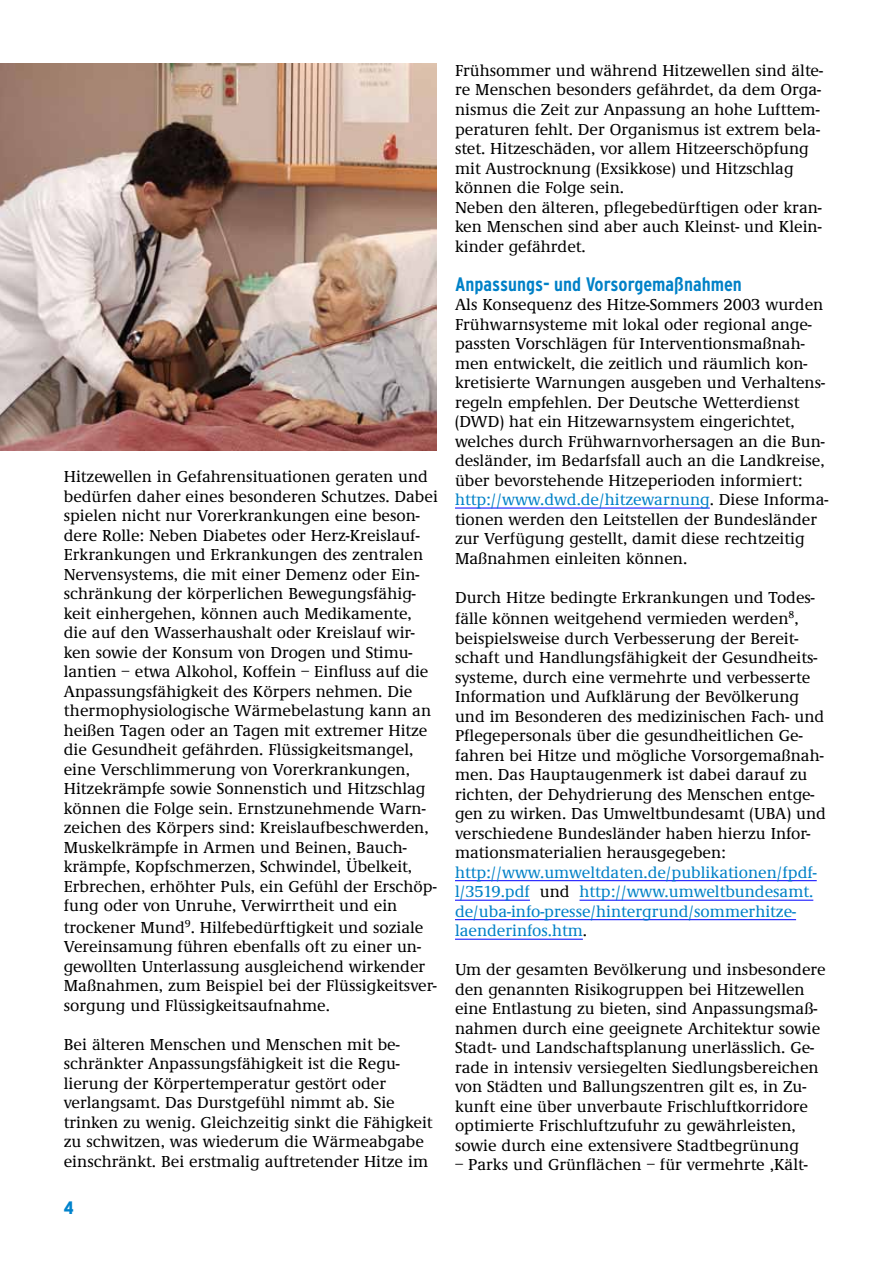
<style>
.page{position:relative;width:893px;height:1263px;background:#fff}
.page>*{position:absolute;margin:0;border:0;box-sizing:border-box;transform-origin:0 0}
.t1{font:700 condensed 19.5px "Interstate";color:#0081c7}
.t2{font:900 condensed 18px "Interstate";color:#0083cc}
.t3{font:500 16.5px/19.5px "Demos EF";color:#000}
.t4{font:500 16.5px/19.5px "Demos EF";color:#0081c7}
.s1{color:#0081c7}
.s2{color:#000}
</style>
<div class="page">
<hr style="left:455px;top:508px;width:255px;height:1px;background:#00f">
<hr style="left:455px;top:880px;width:362px;height:1px;background:#00f">
<hr style="left:455px;top:900px;width:75px;height:1px;background:#00f">
<hr style="left:579px;top:900px;width:234px;height:1px;background:#00f">
<hr style="left:455px;top:919px;width:341px;height:1px;background:#00f">
<hr style="left:455px;top:939px;width:128px;height:1px;background:#00f">
<img style="left:0;top:64px;width:436px;height:386px">
<p class="t3" style="left:64px;top:467px;width:376px">Hitzewellen in Gefahrensituationen geraten und bedürfen daher eines besonderen Schutzes. Dabei spielen nicht nur Vorerkrankungen eine beson&shy;dere Rolle: Neben Diabetes oder Herz-Kreislauf-Erkrankungen und Erkrankungen des zentralen Nervensystems, die mit einer Demenz oder Ein&shy;schränkung der körperlichen Bewegungsfähig&shy;keit einhergehen, können auch Medikamente, die auf den Wasserhaushalt oder Kreislauf wir&shy;ken sowie der Konsum von Drogen und Stimu&shy;lantien – etwa Alkohol, Koffein – Einfluss auf die Anpassungsfähigkeit des Körpers nehmen. Die thermophysiologische Wärmebelastung kann an heißen Tagen oder an Tagen mit extremer Hitze die Gesundheit gefährden. Flüssigkeitsmangel, eine Verschlimmerung von Vorerkrankungen, Hitzekrämpfe sowie Sonnenstich und Hitzschlag können die Folge sein. Ernstzunehmende Warn&shy;zeichen des Körpers sind: Kreislaufbeschwerden, Muskelkrämpfe in Armen und Beinen, Bauch&shy;krämpfe, Kopfschmerzen, Schwindel, Übelkeit, Erbrechen, erhöhter Puls, ein Gefühl der Erschöp&shy;fung oder von Unruhe, Verwirrtheit und ein</p>
<p class="t3" style="left:64px;top:918px;width:374px">trockener Mund<sup>9</sup>. Hilfebedürftigkeit und soziale Vereinsamung führen ebenfalls oft zu einer un&shy;gewollten Unterlassung ausgleichend wirkender Maßnahmen, zum Beispiel bei der Flüssigkeitsver&shy;sorgung und Flüssigkeitsaufnahme.</p>
<p class="t3" style="left:64px;top:1035px;width:370px">Bei älteren Menschen und Menschen mit be&shy;schränkter Anpassungsfähigkeit ist die Regu&shy;lierung der Körpertemperatur gestört oder verlangsamt. Das Durstgefühl nimmt ab. Sie trinken zu wenig. Gleichzeitig sinkt die Fähigkeit zu schwitzen, was wiederum die Wärmeabgabe einschränkt. Bei erstmalig auftretender Hitze im</p>
<p class="t2" style="left:64px;top:1197px;width:11px">4</p>
<p class="t3" style="left:455px;top:61px;width:369px">Frühsommer und während Hitzewellen sind älte&shy;re Menschen besonders gefährdet, da dem Orga&shy;nismus die Zeit zur Anpassung an hohe Lufttem&shy;peraturen fehlt. Der Organismus ist extrem bela&shy;stet. Hitzeschäden, vor allem Hitzeerschöpfung mit Austrocknung (Exsikkose) und Hitzschlag können die Folge sein.<br>Neben den älteren, pflegebedürftigen oder kran&shy;ken Menschen sind aber auch Kleinst- und Klein&shy;kinder gefährdet.</p>
<p class="t1" style="left:455px;top:273px;width:288px">Anpassungs- und Vorsorgemaßnahmen</p>
<p class="t3" style="left:455px;top:295px;width:375px">Als Konsequenz des Hitze-Sommers 2003 wurden Frühwarnsysteme mit lokal oder regional ange&shy;passten Vorschlägen für Interventionsmaßnah&shy;men entwickelt, die zeitlich und räumlich kon&shy;kretisierte Warnungen ausgeben und Verhaltens&shy;regeln empfehlen. Der Deutsche Wetterdienst (DWD) hat ein Hitzewarnsystem eingerichtet, welches durch Frühwarnvorhersagen an die Bun&shy;desländer, im Bedarfsfall auch an die Landkreise, über bevorstehende Hitzeperioden informiert: <span class="s1">http://www.dwd.de/hitzewarnung</span>. Diese Informa&shy;tionen werden den Leitstellen der Bundesländer zur Verfügung gestellt, damit diese rechtzeitig Maßnahmen einleiten können.</p>
<p class="t3" style="left:455px;top:587px;width:361px;line-height:21.6px">Durch Hitze bedingte Erkrankungen und Todes&shy;fälle können weitgehend vermieden werden<sup>8</sup>,</p>
<p class="t3" style="left:455px;top:629px;width:372px">beispielsweise durch Verbesserung der Bereit&shy;schaft und Handlungsfähigkeit der Gesundheits&shy;systeme, durch eine vermehrte und verbesserte Information und Aufklärung der Bevölkerung und im Besonderen des medizinischen Fach- und Pflegepersonals über die gesundheitlichen Ge&shy;fahren bei Hitze und mögliche Vorsorgemaßnah&shy;men. Das Hauptaugenmerk ist dabei darauf zu richten, der Dehydrierung des Menschen entge&shy;gen zu wirken. Das Umweltbundesamt (UBA) und verschiedene Bundesländer haben hierzu Infor&shy;mationsmaterialien herausgegeben:</p>
<p class="t4" style="left:455px;top:863px;width:363px">http://www.umweltdaten.de/publikationen/fpdf&shy;l/3519.pdf <span class="s2">und</span> http://www.umweltbundesamt. de/uba-info-presse/hintergrund/sommerhitze&shy;laenderinfos.htm<span class="s2">.</span></p>
<p class="t3" style="left:455px;top:960px;width:372px">Um der gesamten Bevölkerung und insbesondere den genannten Risikogruppen bei Hitzewellen eine Entlastung zu bieten, sind Anpassungsmaß&shy;nahmen durch eine geeignete Architektur sowie Stadt- und Landschaftsplanung unerlässlich. Ge&shy;rade in intensiv versiegelten Siedlungsbereichen von Städten und Ballungszentren gilt es, in Zu&shy;kunft eine über unverbaute Frischluftkorridore optimierte Frischluftzufuhr zu gewährleisten, sowie durch eine extensivere Stadtbegrünung</p>
<p class="t3" style="left:455px;top:1155px;width:354px">– Parks und Grünflächen – für vermehrte ‚Kält-</p>
</div>
